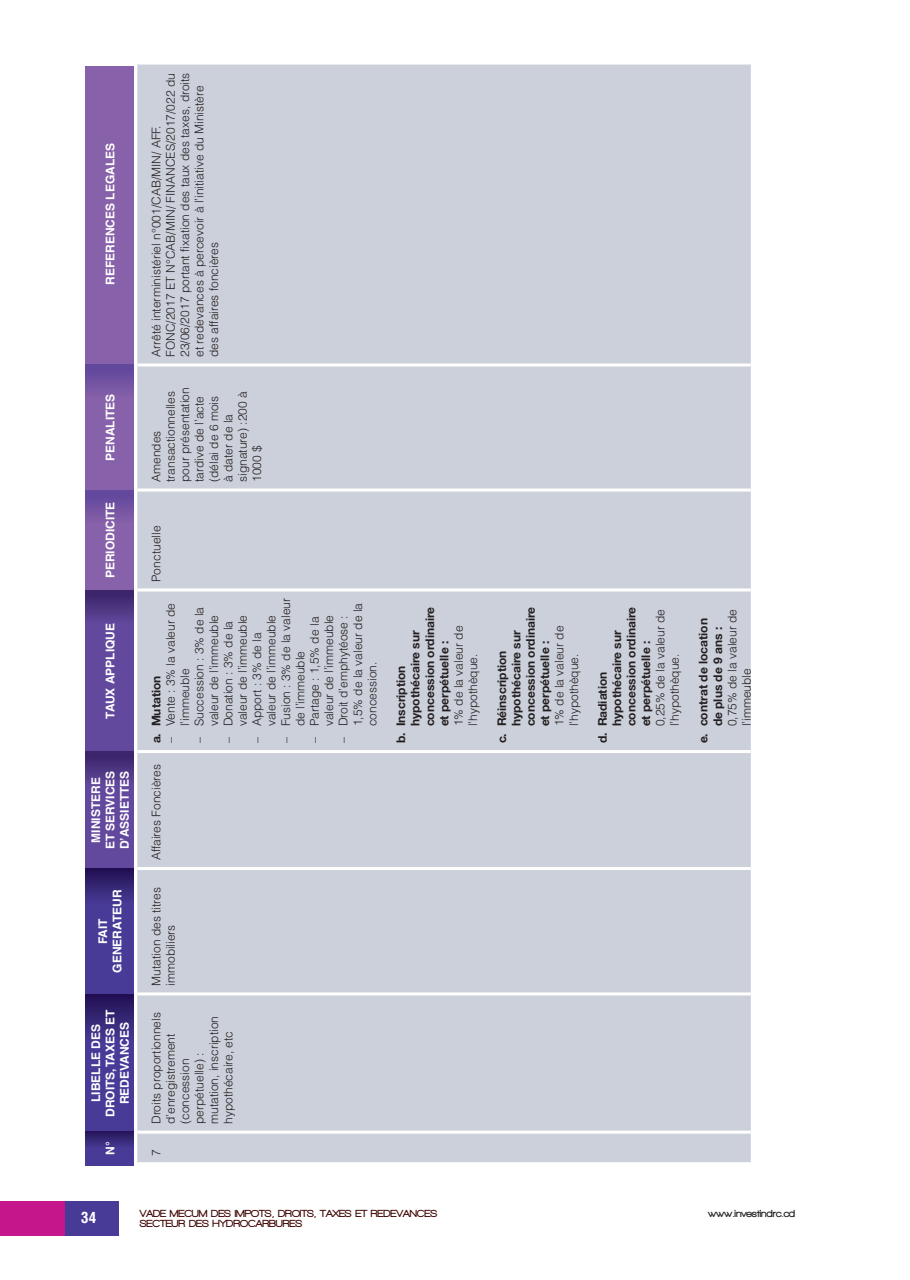
<style>
.page{position:relative;width:910px;height:1280px;background:#fff}
.page>*{position:absolute;margin:0;border:0;box-sizing:border-box;transform-origin:0 0}
.t1{font:700 condensed 15px "Helvetica CE";color:#fff}
.t2{font:300 12px/14.4px "Helvetica";color:#231f20}
.t3{font:700 12px/14.4px "Helvetica Neue LT Std";color:#231f20}
.t4{font:700 12px/14.4px "Helvetica LT";color:#fff;text-align:center}
.t5{font:900 10.5px/10.5px "Walkway";color:#3d0300}
.t6{font:900 10.5px "Walkway";color:#231f20}
</style>
<div class="page">
<div style="left:86px;top:868px;width:48px;height:297px;background:#483b98"></div>
<div style="left:86px;top:590px;width:48px;height:278px;background:#63499d"></div>
<div style="left:86px;top:66px;width:48px;height:524px;background:#8761a9"></div>
<div style="left:86px;top:1131px;width:48px;height:20px;background:linear-gradient(to bottom,#271559,#493d99)"></div>
<div style="left:86px;top:994px;width:48px;height:68px;background:linear-gradient(to bottom,#251358,#4f43a4)"></div>
<div style="left:86px;top:590px;width:48px;height:50px;background:linear-gradient(to bottom,#3b2569,#6b51a8)"></div>
<div style="left:86px;top:365px;width:48px;height:49px;background:linear-gradient(to bottom,#61489c,#9167ac)"></div>
<div style="left:86px;top:490px;width:48px;height:50px;background:linear-gradient(to bottom,#61489c,#8f66ac)"></div>
<div style="left:86px;top:869px;width:48px;height:49px;background:linear-gradient(to bottom,#251357,#5045a6)"></div>
<div style="left:86px;top:752px;width:48px;height:49px;background:linear-gradient(to bottom,#3b2569,#6d52aa)"></div>
<div style="left:137px;top:65px;width:614px;height:1097px;background:#ccd0da"></div>
<hr style="left:137px;top:1131px;width:614px;height:3px;background:#fff">
<hr style="left:137px;top:992px;width:614px;height:3px;background:#fff">
<hr style="left:137px;top:867px;width:614px;height:3px;background:#fff">
<hr style="left:137px;top:750px;width:614px;height:3px;background:#fff">
<hr style="left:137px;top:588px;width:614px;height:3px;background:#fff">
<hr style="left:137px;top:488px;width:614px;height:3px;background:#fff">
<hr style="left:137px;top:363px;width:614px;height:3px;background:#fff">
<div style="left:0;top:1201px;width:65px;height:34px;background:#c5168c"></div>
<div style="left:65px;top:1201px;width:54px;height:34px;background:#483b98"></div>
<p class="t4" style="left:103px;top:285px;width:144px;rotate:-90deg">REFERENCES LEGALES</p>
<p class="t4" style="left:103px;top:461px;width:69px;rotate:-90deg">PENALITES</p>
<p class="t4" style="left:103px;top:578px;width:78px;rotate:-90deg">PERIODICITE</p>
<p class="t4" style="left:103px;top:718px;width:97px;rotate:-90deg">TAUX APPLIQUE</p>
<p class="t4" style="left:88px;top:849px;width:80px;rotate:-90deg">MINISTERE<br>ET SERVICES<br>D’ASSIETTES</p>
<p class="t4" style="left:96px;top:973px;width:84px;rotate:-90deg">FAIT<br>GENERATEUR</p>
<p class="t4" style="left:88px;top:1117px;width:109px;rotate:-90deg">LIBELLE DES<br>DROITS, TAXES ET<br>REDEVANCES</p>
<p class="t4" style="left:103px;top:1155px;width:15px;rotate:-90deg">N°</p>
<p class="t2" style="left:149px;top:357px;width:286px;rotate:-90deg">Arrêté interministériel n°001/CAB/MIN/ AFF.<br>FONC/2017 ET N°CAB/MIN/ FINANCES/2017/022 du 23/06/2017 portant fixation des taux des taxes, droits et redevances à percevoir à l’initiative du Ministère des affaires foncières</p>
<p class="t2" style="left:149px;top:482px;width:96px;rotate:-90deg">Amendes transactionnelles pour présentation tardive de l’acte (délai de 6 mois à dater de la signature) :200 à<br>1000 $</p>
<p class="t2" style="left:149px;top:582px;width:58px;rotate:-90deg">Ponctuelle</p>
<p class="t2" style="left:278px;top:726px;width:130px;text-indent:-17px;rotate:-90deg">– Fusion : 3% de la valeur de l’immeuble</p>
<p class="t2" style="left:336px;top:726px;width:125px;text-indent:-17px;rotate:-90deg">– Droit d’emphytéose :<br>1,5% de la valeur de la concession.</p>
<p class="t3" style="left:393px;top:726px;width:121px;text-indent:-17px;rotate:-90deg">b. Inscription hypothécaire sur concession ordinaire et perpétuelle :</p>
<p class="t2" style="left:163px;top:726px;width:125px;text-indent:-17px;rotate:-90deg">– Vente : 3% la valeur de l’immeuble</p>
<p class="t2" style="left:192px;top:726px;width:121px;text-indent:-17px;rotate:-90deg">– Succession : 3% de la valeur de l’immeuble</p>
<p class="t2" style="left:221px;top:726px;width:113px;text-indent:-17px;rotate:-90deg">– Donation : 3% de la valeur de l’immeuble</p>
<p class="t2" style="left:249px;top:726px;width:113px;text-indent:-17px;rotate:-90deg">– Apport : 3% de la valeur de l’immeuble</p>
<p class="t2" style="left:307px;top:743px;width:130px;text-align:right;rotate:-90deg">– Partage : 1,5% de la valeur de l’immeuble</p>
<p class="t2" style="left:451px;top:726px;width:102px;rotate:-90deg">1% de la valeur de l’hypothèque.</p>
<p class="t3" style="left:149px;top:743px;width:69px;rotate:-90deg">a. Mutation</p>
<p class="t2" style="left:149px;top:860px;width:98px;rotate:-90deg">Affaires Foncières</p>
<p class="t2" style="left:149px;top:986px;width:100px;rotate:-90deg">Mutation des titres immobiliers</p>
<p class="t2" style="left:149px;top:1124px;width:113px;rotate:-90deg">Droits proportionnels d’enregistrement (concession perpétuelle) : mutation, inscription hypothécaire, etc</p>
<p class="t2" style="left:149px;top:1155px;width:8px;rotate:-90deg">7</p>
<p class="t3" style="left:494px;top:726px;width:121px;text-indent:-17px;rotate:-90deg">c. Réinscription hypothécaire sur concession ordinaire et perpétuelle :</p>
<p class="t2" style="left:552px;top:726px;width:102px;rotate:-90deg">1% de la valeur de l’hypothèque.</p>
<p class="t3" style="left:595px;top:726px;width:121px;text-indent:-17px;rotate:-90deg">d. Radiation hypothécaire sur concession ordinaire et perpétuelle :</p>
<p class="t2" style="left:653px;top:726px;width:119px;rotate:-90deg">0,25% de la valeur de l’hypothèque.</p>
<p class="t3" style="left:696px;top:726px;width:110px;text-indent:-17px;rotate:-90deg">e. contrat de location de plus de 9 ans :</p>
<p class="t2" style="left:725px;top:726px;width:119px;rotate:-90deg">0,75% de la valeur de l’immeuble</p>
<p class="t1" style="left:81px;top:1208px;width:17px">34</p>
<p class="t5" style="left:140px;top:1208px;width:299px">VADE MECUM DES IMPOTS, DROITS, TAXES ET REDEVANCES<br>SECTEUR DES HYDROCARBURES</p>
<p class="t6" style="left:708px;top:1208px;width:89px">www.investindrc.cd</p>
</div>
